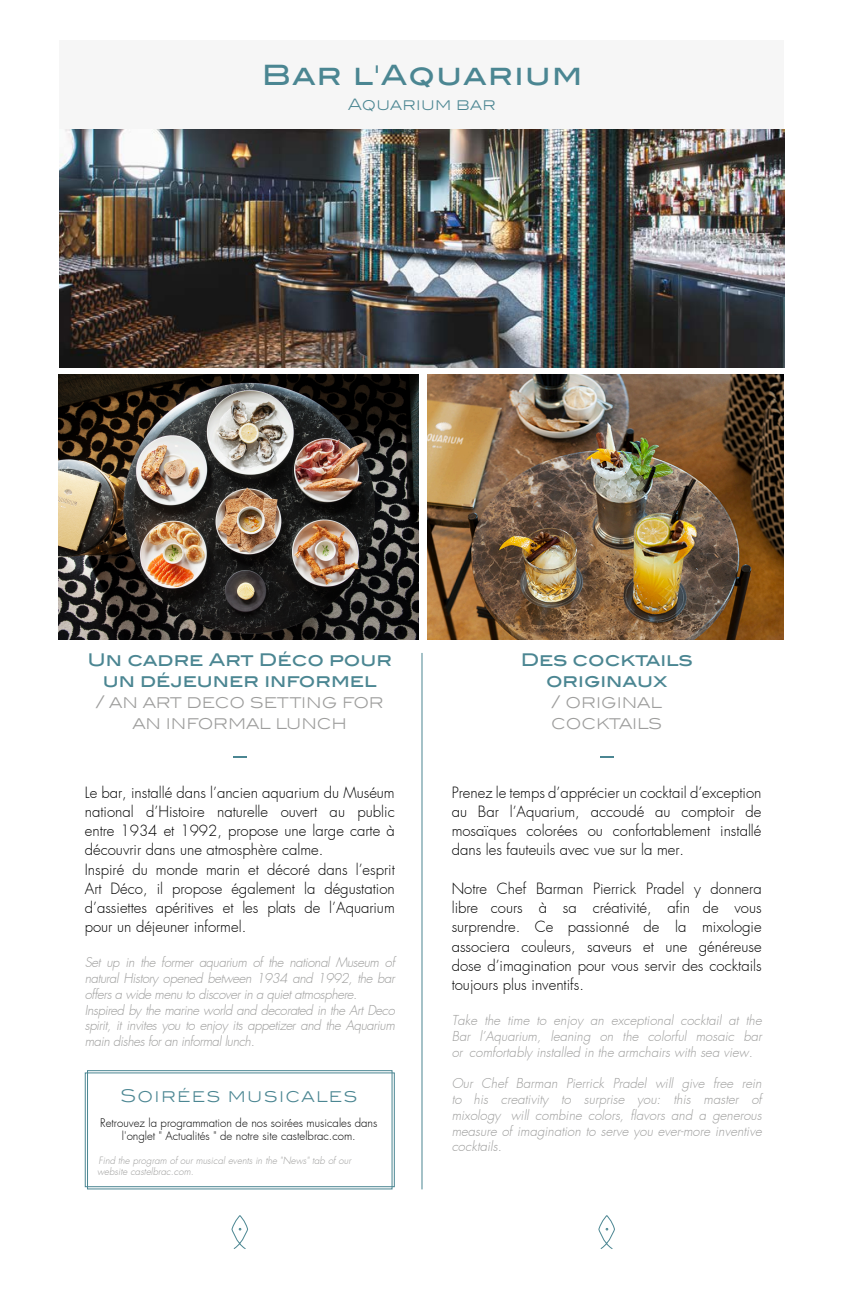
<style>
.page{position:relative;width:844px;height:1290px;background:#fff}
.page>*{position:absolute;margin:0;border:0;box-sizing:border-box;transform-origin:0 0}
.t1{font:500 28px "Blair ITC";letter-spacing:.05em;color:#4b8692}
.t2{font:500 17.5px/21px "Blair ITC";color:#4b8692;text-align:center}
.t3{font:300 17.5px/21px "Blair ITC";color:#9d9d9c;text-align:center}
.t4{font:300 17.5px "Blair ITC Std";letter-spacing:.075em;color:#4b8692}
.t5{font:300 15.75px "Blair ITC";letter-spacing:.015em;color:#4b8692}
.t6{font:300 14.88px/19.2px "Futura Std";color:#000;text-align:justify}
.t7{font:italic 300 13.12px/15.8px "Futura Std";letter-spacing:-.03em;color:#9d9d9c;text-align:justify}
.t8{font:300 11.38px/12.2px "Futura Std";color:#000;text-align:center}
.t9{font:italic 300 9.62px/10.3px "Futura Std";color:#9d9d9c}
</style>
<div class="page">
<div style="left:60px;top:40px;width:724px;height:89px;background:#f6f6f6"></div>
<hr style="left:421px;top:653px;width:1px;height:536px;background:#4b8692">
<svg style="left:600px;top:756px;width:13px;height:2px"></svg>
<svg style="left:233px;top:756px;width:13px;height:2px"></svg>
<svg style="left:598px;top:1215px;width:17px;height:34px"></svg>
<svg style="left:231px;top:1215px;width:17px;height:34px"></svg>
<img style="left:59px;top:374px;width:359px;height:265px">
<img style="left:427px;top:375px;width:356px;height:264px">
<img style="left:60px;top:129px;width:724px;height:239px">
<div style="left:85px;top:1072px;width:309px;height:115px;border:1px solid #4b8692"></div>
<div style="left:87px;top:1070px;width:305px;height:119px;border:1px solid #4b8692"></div>
<h1 class="t1" style="left:262px;top:58px;width:322px">Bar l'Aquarium</h1>
<p class="t5" style="left:348px;top:95px;width:149px">Aquarium bar</p>
<p class="t2" style="left:87px;top:649px;width:306px">Un cadre Art Déco pour un déjeuner informel</p>
<p class="t3" style="left:96px;top:692px;width:289px">/ an art deco setting for an informal lunch</p>
<p class="t2" style="left:520px;top:649px;width:173px">Des cocktails originaux</p>
<p class="t3" style="left:551px;top:692px;width:113px;text-align:left">/ original cocktails</p>
<p class="t6" style="left:85px;top:783px;width:311px;text-align:left">Le bar, installé dans l’ancien aquarium du Muséum national d’Histoire naturelle ouvert au public entre 1934 et 1992, propose une large carte à découvrir dans une atmosphère calme.<br>Inspiré du monde marin et décoré dans l’esprit Art Déco, il propose également la dégustation d’assiettes apéritives et les plats de l’Aquarium pour un déjeuner informel.</p>
<p class="t7" style="left:85px;top:955px;width:311px;text-align:left">Set up in the former aquarium of the national Museum of natural History opened between 1934 and 1992, the bar offers a wide menu to discover in a quiet atmosphere.<br>Inspired by the marine world and decorated in the Art Deco spirit, it invites you to enjoy its appetizer and the Aquarium main dishes for an informal lunch.</p>
<p class="t4" style="left:120px;top:1085px;width:239px">SOIRÉES MUSICALES</p>
<p class="t8" style="left:100px;top:1117px;width:278px">Retrouvez la programmation de nos soirées musicales dans l'onglet " Actualités " de notre site castelbrac.com.</p>
<p class="t9" style="left:97px;top:1156px;width:255px">Find the program of our musical events in the "News" tab of our website castelbrac.com.</p>
<p class="t6" style="left:451px;top:783px;width:311px">Prenez le temps d’apprécier un cocktail d’exception au Bar l’Aquarium, accoudé au comptoir de mosaïques colorées ou confortablement installé dans les fauteuils avec vue sur la mer.</p>
<p class="t6" style="left:451px;top:879px;width:311px">Notre Chef Barman Pierrick Pradel y donnera libre cours à sa créativité, afin de vous surprendre. Ce passionné de la mixologie associera couleurs, saveurs et une généreuse dose d’imagination pour vous servir des cocktails toujours plus inventifs.</p>
<p class="t7" style="left:451px;top:1013px;width:311px">Take the time to enjoy an exceptional cocktail at the Bar l’Aquarium, leaning on the colorful mosaic bar or comfortably installed in the armchairs with sea view.</p>
<p class="t7" style="left:451px;top:1076px;width:311px">Our Chef Barman Pierrick Pradel will give free rein to his creativity to surprise you: this master of mixology will combine colors, flavors and a generous measure of imagination to serve you ever-more inventive cocktails.</p>
</div>
